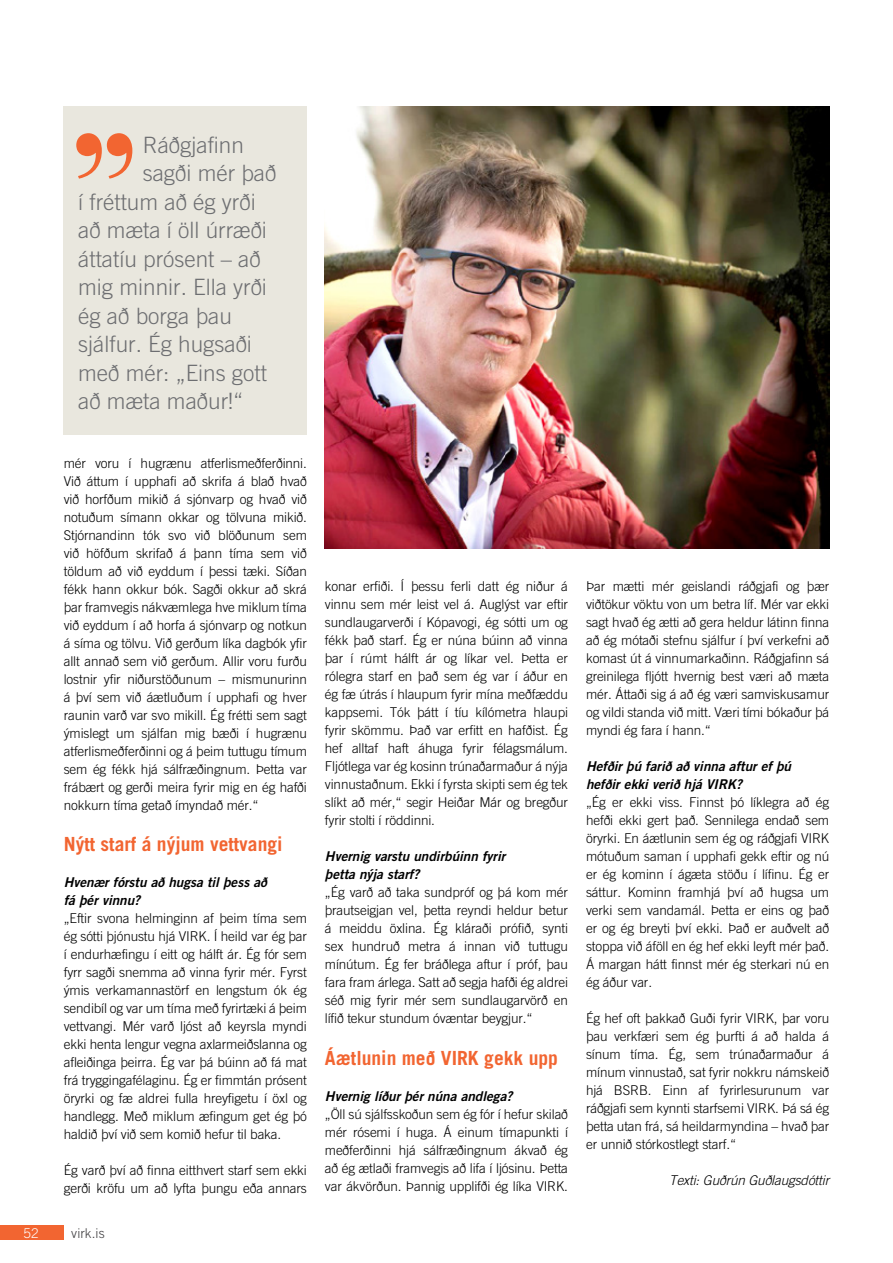
<style>
.page{position:relative;width:893px;height:1263px;background:#fff}
.page>*{position:absolute;margin:0;border:0;box-sizing:border-box;transform-origin:0 0}
.t1{font:300 22.5px "Trade Gothic";color:#6d6e71}
.t2{font:700 19.5px "Trade Gothic";color:#f26531}
.t3{font:300 13.5px/18px "Trade Gothic";letter-spacing:-.01em;color:#000;text-align:justify}
.t4{font:italic 13.5px/18px "Trade Gothic Bold Two";color:#000}
.t5{font:italic 300 13.5px "Trade Gothic";letter-spacing:-.01em;color:#000}
.t6{font:300 13.5px "Trade Gothic";letter-spacing:.005em;color:#414042}
.t7{font:300 13.5px "Trade Gothic";color:#fff}
</style>
<div class="page">
<img style="left:325px;top:106px;width:504px;height:443px">
<div style="left:64px;top:106px;width:243px;height:329px;background:#e9e7de"></div>
<svg style="left:76px;top:133px;width:56px;height:46px"></svg>
<div style="left:0;top:1225px;width:64px;height:14px;background:#f26531"></div>
<h1 class="t1" style="left:143px;top:131px;width:103px">Ráðgjafinn</h1>
<h1 class="t1" style="left:143px;top:160px;width:135px">sagði mér það</h1>
<h1 class="t1" style="left:78px;top:188px;width:179px">í fréttum að ég yrði</h1>
<h1 class="t1" style="left:78px;top:217px;width:190px">að mæta í öll úrræði</h1>
<h1 class="t1" style="left:78px;top:245px;width:184px">áttatíu prósent – að</h1>
<h1 class="t1" style="left:78px;top:274px;width:190px">mig minnir. Ella yrði</h1>
<h1 class="t1" style="left:78px;top:302px;width:155px">ég að borga þau</h1>
<h1 class="t1" style="left:78px;top:331px;width:175px">sjálfur. Ég hugsaði</h1>
<h1 class="t1" style="left:78px;top:359px;width:190px">með mér: „Eins gott</h1>
<h1 class="t1" style="left:78px;top:388px;width:166px">að mæta maður!“</h1>
<p class="t3" style="left:64px;top:454px;width:245px">mér voru í hugrænu atferlismeðferðinni.<br>Við áttum í upphafi að skrifa á blað hvað við horfðum mikið á sjónvarp og hvað við notuðum símann okkar og tölvuna mikið.<br>Stjórnandinn tók svo við blöðunum sem við höfðum skrifað á þann tíma sem við töldum að við eyddum í þessi tæki. Síðan fékk hann okkur bók. Sagði okkur að skrá þar framvegis nákvæmlega hve miklum tíma við eyddum í að horfa á sjónvarp og notkun á síma og tölvu. Við gerðum líka dagbók yfir allt annað sem við gerðum. Allir voru furðu lostnir yfir niðurstöðunum – mismunurinn á því sem við áætluðum í upphafi og hver raunin varð var svo mikill. Ég frétti sem sagt ýmislegt um sjálfan mig bæði í hugrænu atferlismeðferðinni og á þeim tuttugu tímum sem ég fékk hjá sálfræðingnum. Þetta var frábært og gerði meira fyrir mig en ég hafði nokkurn tíma getað ímyndað mér.“</p>
<h2 class="t2" style="left:64px;top:832px;width:220px">Nýtt starf á nýjum vettvangi</h2>
<p class="t4" style="left:64px;top:873px;width:205px">Hvenær fórstu að hugsa til þess að fá þér vinnu?</p>
<p class="t3" style="left:64px;top:909px;width:245px">„Eftir svona helminginn af þeim tíma sem ég sótti þjónustu hjá VIRK. Í heild var ég þar í endurhæfingu í eitt og hálft ár. Ég fór sem fyrr sagði snemma að vinna fyrir mér. Fyrst ýmis verkamannastörf en lengstum ók ég sendibíl og var um tíma með fyrirtæki á þeim vettvangi. Mér varð ljóst að keyrsla myndi ekki henta lengur vegna axlarmeiðslanna og afleiðinga þeirra. Ég var þá búinn að fá mat frá tryggingafélaginu. Ég er fimmtán prósent öryrki og fæ aldrei fulla hreyfigetu í öxl og handlegg. Með miklum æfingum get ég þó haldið því við sem komið hefur til baka.</p>
<p class="t3" style="left:64px;top:1161px;width:245px">Ég varð því að finna eitthvert starf sem ekki gerði kröfu um að lyfta þungu eða annars</p>
<p class="t7" style="left:24px;top:1225px;width:17px">52</p>
<p class="t6" style="left:71px;top:1225px;width:35px">virk.is</p>
<p class="t3" style="left:325px;top:577px;width:245px">konar erfiði. Í þessu ferli datt ég niður á vinnu sem mér leist vel á. Auglýst var eftir sundlaugarverði í Kópavogi, ég sótti um og fékk það starf. Ég er núna búinn að vinna þar í rúmt hálft ár og líkar vel. Þetta er rólegra starf en það sem ég var í áður en ég fæ útrás í hlaupum fyrir mína meðfæddu kappsemi. Tók þátt í tíu kílómetra hlaupi fyrir skömmu. Það var erfitt en hafðist. Ég hef alltaf haft áhuga fyrir félagsmálum.<br>Fljótlega var ég kosinn trúnaðarmaður á nýja vinnustaðnum. Ekki í fyrsta skipti sem ég tek slíkt að mér,“ segir Heiðar Már og bregður fyrir stolti í röddinni.</p>
<p class="t4" style="left:325px;top:847px;width:182px">Hvernig varstu undirbúinn fyrir þetta nýja starf?</p>
<p class="t3" style="left:325px;top:883px;width:245px">„Ég varð að taka sundpróf og þá kom mér þrautseigjan vel, þetta reyndi heldur betur á meiddu öxlina. Ég kláraði prófið, synti sex hundruð metra á innan við tuttugu mínútum. Ég fer bráðlega aftur í próf, þau fara fram árlega. Satt að segja hafði ég aldrei séð mig fyrir mér sem sundlaugarvörð en lífið tekur stundum óvæntar beygjur.“</p>
<h2 class="t2" style="left:325px;top:1045px;width:234px">Áætlunin með VIRK gekk upp</h2>
<p class="t4" style="left:325px;top:1086px;width:189px">Hvernig líður þér núna andlega?</p>
<p class="t3" style="left:325px;top:1104px;width:245px">„Öll sú sjálfsskoðun sem ég fór í hefur skilað mér rósemi í huga. Á einum tímapunkti í meðferðinni hjá sálfræðingnum ákvað ég að ég ætlaði framvegis að lifa í ljósinu. Þetta var ákvörðun. Þannig upplifði ég líka VIRK.</p>
<p class="t3" style="left:586px;top:577px;width:245px">Þar mætti mér geislandi ráðgjafi og þær viðtökur vöktu von um betra líf. Mér var ekki sagt hvað ég ætti að gera heldur látinn finna að ég mótaði stefnu sjálfur í því verkefni að komast út á vinnumarkaðinn. Ráðgjafinn sá greinilega fljótt hvernig best væri að mæta mér. Áttaði sig á að ég væri samviskusamur og vildi standa við mitt. Væri tími bókaður þá myndi ég fara í hann.“</p>
<p class="t4" style="left:586px;top:757px;width:207px">Hefðir þú farið að vinna aftur ef þú hefðir ekki verið hjá VIRK?</p>
<p class="t3" style="left:586px;top:793px;width:245px">„Ég er ekki viss. Finnst þó líklegra að ég hefði ekki gert það. Sennilega endað sem öryrki. En áætlunin sem ég og ráðgjafi VIRK mótuðum saman í upphafi gekk eftir og nú er ég kominn í ágæta stöðu í lífinu. Ég er sáttur. Kominn framhjá því að hugsa um verki sem vandamál. Þetta er eins og það er og ég breyti því ekki. Það er auðvelt að stoppa við áföll en ég hef ekki leyft mér það.<br>Á margan hátt finnst mér ég sterkari nú en ég áður var.</p>
<p class="t3" style="left:586px;top:1009px;width:245px">Ég hef oft þakkað Guði fyrir VIRK, þar voru þau verkfæri sem ég þurfti á að halda á sínum tíma. Ég, sem trúnaðarmaður á mínum vinnustað, sat fyrir nokkru námskeið hjá BSRB. Einn af fyrirlesurunum var ráðgjafi sem kynnti starfsemi VIRK. Þá sá ég þetta utan frá, sá heildarmyndina – hvað þar er unnið stórkostlegt starf.“</p>
<p class="t5" style="left:669px;top:1172px;width:161px">Texti: Guðrún Guðlaugsdóttir</p>
</div>
